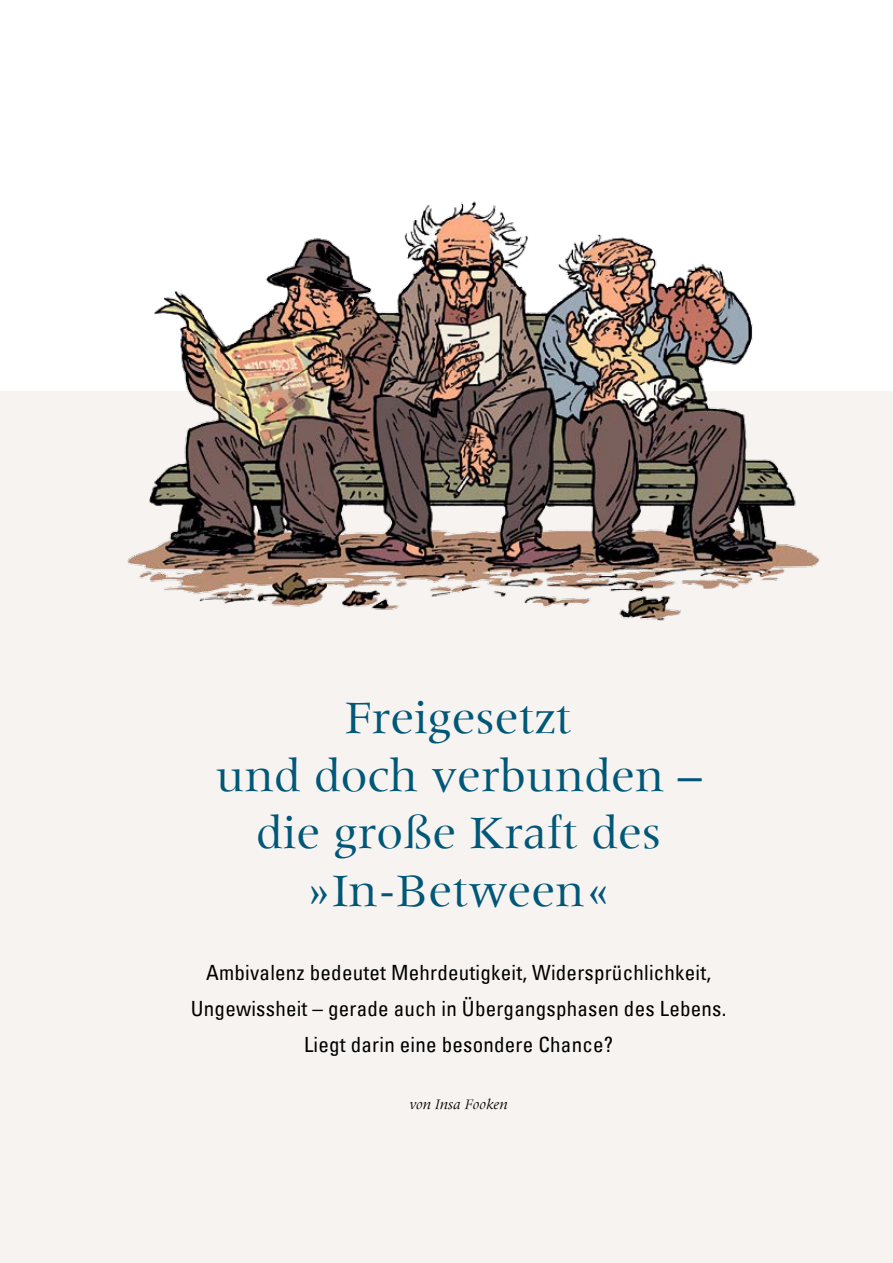
<style>
.page{position:relative;width:893px;height:1263px;background:#fff}
.page>*{position:absolute;margin:0;border:0;box-sizing:border-box;transform-origin:0 0}
.t1{font:48px/57.6px "Meridien";color:#005777;text-align:center}
.t2{font:condensed 21px/36px "Univers Com 57";letter-spacing:.01em;color:#000;text-align:center}
.t3{font:italic 15px "Meridien Com";color:#000}
</style>
<div class="page">
<div style="left:0;top:391px;width:893px;height:872px;background:#f7f3f0"></div>
<img style="left:127px;top:201px;width:693px;height:420px">
<h1 class="t1" style="left:215px;top:689px;width:488px">Freigesetzt<br>und doch verbunden – die große Kraft des »In-Between«</h1>
<p class="t2" style="left:191px;top:954px;width:537px">Ambivalenz bedeutet Mehrdeutigkeit, Widersprüchlichkeit,<br>Ungewissheit – gerade auch in Übergangsphasen des Lebens.<br>Liegt darin eine besondere Chance?</p>
<p class="t3" style="left:409px;top:1095px;width:100px">von Insa Fooken</p>
</div>
